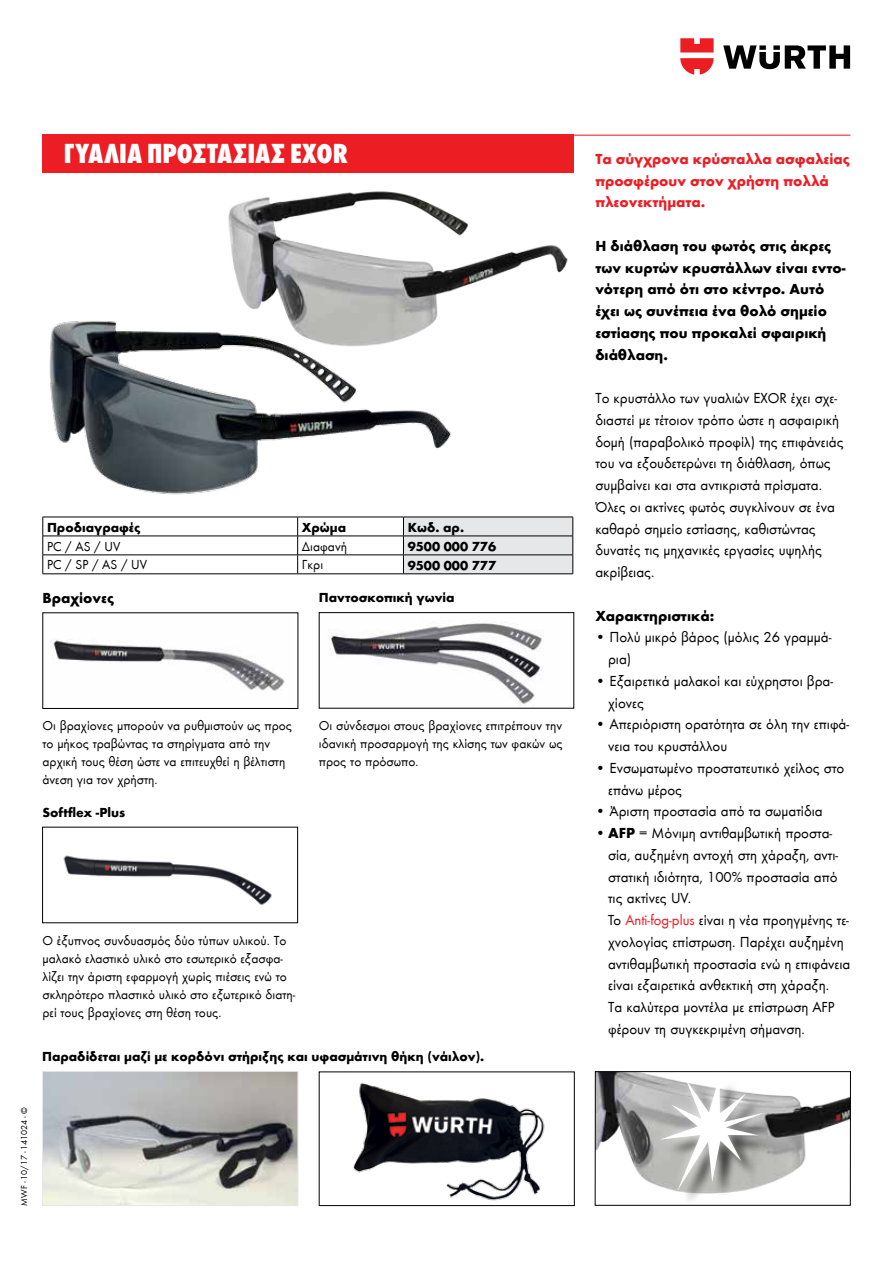
<style>
.page{position:relative;width:893px;height:1263px;background:#fff}
.page>*{position:absolute;margin:0;border:0;box-sizing:border-box;transform-origin:0 0}
.t1{font:800 condensed 28.5px "Wuerth";letter-spacing:.005em;color:#fff}
.t2{font:15px/21.8px "Wuerth";color:#000}
.t3{font:700 15px/21.8px "Wuerth";color:#000}
.t4{font:700 15px/21.8px "Wuerth";color:#ed1d24}
.t5{font:13.5px/18px "Wuerth";color:#000}
.t6{font:700 13.5px "Wuerth";color:#000}
.t7{font:9px "Wuerth";color:#000}
.s1{font-weight:700}
.s2{color:#ed1d24}
</style>
<div class="page">
<hr style="left:43px;top:135px;width:807px;height:1px;background:#ed1d24">
<div style="left:43px;top:135px;width:531px;height:38px;background:#ed1d24"></div>
<img style="left:228px;top:191px;width:340px;height:101px">
<img style="left:49px;top:292px;width:403px;height:203px">
<hr style="left:43px;top:517px;width:255px;height:1px;background:#000">
<hr style="left:298px;top:517px;width:105px;height:1px;background:#000">
<hr style="left:43px;top:536px;width:255px;height:1px;background:#000">
<hr style="left:298px;top:536px;width:105px;height:1px;background:#000">
<hr style="left:43px;top:555px;width:255px;height:1px;background:#000">
<svg style="left:43px;top:517px;width:1px;height:56px"></svg>
<hr style="left:298px;top:555px;width:105px;height:1px;background:#000">
<svg style="left:297px;top:517px;width:1px;height:56px"></svg>
<svg style="left:403px;top:517px;width:171px;height:57px;background:#d9dadb"></svg>
<hr style="left:43px;top:573px;width:255px;height:1px;background:#000">
<hr style="left:298px;top:573px;width:105px;height:1px;background:#000">
<hr style="left:403px;top:573px;width:170px;height:1px;background:#000">
<img style="left:52px;top:639px;width:233px;height:52px">
<div style="left:43px;top:612px;width:255px;height:97px;border:1px solid #000"></div>
<img style="left:63px;top:855px;width:209px;height:50px">
<img style="left:328px;top:622px;width:216px;height:83px">
<div style="left:319px;top:612px;width:255px;height:96px;border:1px solid #000"></div>
<img style="left:353px;top:1082px;width:192px;height:119px">
<div style="left:319px;top:1071px;width:256px;height:135px;border:1px solid #000"></div>
<svg style="left:723px;top:45px;width:127px;height:24px"></svg>
<svg style="left:680px;top:38px;width:34px;height:37px"></svg>
<img style="left:597px;top:1073px;width:252px;height:111px">
<div style="left:595px;top:1071px;width:256px;height:134px;border:1px solid #000"></div>
<div style="left:664px;top:1081px;width:118px;height:126px;background:#000;opacity:.75"></div>
<div style="left:652px;top:1069px;width:120px;height:129px;background:#fff;opacity:.75"></div>
<svg style="left:659px;top:1076px;width:106px;height:115px"></svg>
<img style="left:44px;top:1073px;width:252px;height:131px">
<div style="left:42px;top:1071px;width:256px;height:135px;border:1px solid #e6e7e8"></div>
<h1 class="t1" style="left:64px;top:134px;width:286px">ΓΥΑΛΙΑ ΠΡΟΣΤΑΣΙΑΣ EXOR</h1>
<p class="t4" style="left:595px;top:147px;width:256px">Τα σύγχρονα κρύσταλλα ασφαλείας προσφέρουν στον χρήστη πολλά πλεονεκτήματα.</p>
<p class="t3" style="left:595px;top:234px;width:252px">Η διάθλαση του φωτός στις άκρες των κυρτών κρυστάλλων είναι εντο&shy;νότερη από ότι στο κέντρο. Αυτό έχει ως συνέπεια ένα θολό σημείο εστίασης που προκαλεί σφαιρική διάθλαση.</p>
<p class="t2" style="left:595px;top:386px;width:250px">Το κρυστάλλο των γυαλιών EXOR έχει σχε&shy;διαστεί με τέτοιον τρόπο ώστε η ασφαιρική δομή (παραβολικό προφίλ) της επιφάνειάς του να εξουδετερώνει τη διάθλαση, όπως συμβαίνει και στα αντικριστά πρίσματα.<br>Όλες οι ακτίνες φωτός συγκλίνουν σε ένα καθαρό σημείο εστίασης, καθιστώντας δυνατές τις μηχανικές εργασίες υψηλής ακρίβειας.</p>
<p class="t3" style="left:595px;top:603px;width:120px">Xαρακτηριστικά:</p>
<p class="t2" style="left:608px;top:626px;width:225px;text-indent:-13px">• Πολύ μικρό βάρος (μόλις 26 γραμμά&shy;ρια)</p>
<p class="t2" style="left:608px;top:669px;width:227px;text-indent:-13px">• Εξαιρετικά μαλακοί και εύχρηστοι βρα&shy;χίονες</p>
<p class="t2" style="left:608px;top:713px;width:243px;text-indent:-13px">• Απεριόριστη ορατότητα σε όλη την επιφά&shy;νεια του κρυστάλλου</p>
<p class="t2" style="left:608px;top:756px;width:238px;text-indent:-13px">• Ενσωματωμένο προστατευτικό χείλος στο επάνω μέρος</p>
<p class="t2" style="left:595px;top:800px;width:229px">• Άριστη προστασία από τα σωματίδια</p>
<p class="t2" style="left:608px;top:821px;width:244px;text-indent:-13px">• <span class="s1">AFP</span> = Μόνιμη αντιθαμβωτική προστα&shy;σία, αυξημένη αντοχή στη χάραξη, αντι&shy;στατική ιδιότητα, 100% προστασία από τις ακτίνες UV.<br>To <span class="s2">Anti-fog-plus</span> είναι η νέα προηγμένης τε&shy;χνολογίας επίστρωση. Παρέχει αυξημένη αντιθαμβωτική προστασία ενώ η επιφάνεια είναι εξαιρετικά ανθεκτική στη χάραξη.<br>Τα καλύτερα μοντέλα με επίστρωση AFP φέρουν τη συγκεκριμένη σήμανση.</p>
<p class="t6" style="left:47px;top:517px;width:95px">Προδιαγραφές</p>
<p class="t6" style="left:302px;top:517px;width:46px">Χρώμα</p>
<p class="t6" style="left:408px;top:517px;width:58px">Κωδ. αρ.</p>
<p class="t5" style="left:47px;top:536px;width:75px">PC / AS / UV</p>
<p class="t5" style="left:302px;top:536px;width:47px">Διαφανή</p>
<p class="t6" style="left:408px;top:536px;width:90px">9500 000 776</p>
<p class="t5" style="left:47px;top:555px;width:102px">PC / SP / AS / UV</p>
<p class="t5" style="left:302px;top:555px;width:23px">Γκρι</p>
<p class="t6" style="left:408px;top:555px;width:90px">9500 000 777</p>
<p class="t3" style="left:43px;top:586px;width:73px">Βραχίονες</p>
<p class="t6" style="left:319px;top:588px;width:137px">Παντοσκοπική γωνία</p>
<p class="t5" style="left:43px;top:716px;width:251px">Οι βραχίονες μπορούν να ρυθμιστούν ως προς το μήκος τραβώντας τα στηρίγματα από την αρχική τους θέση ώστε να επιτευχθεί η βέλτιστη άνεση για τον χρήστη.</p>
<p class="t5" style="left:319px;top:716px;width:245px;text-align:justify">Οι σύνδεσμοι στους βραχίονες επιτρέπουν την ιδανική προσαρμογή της κλίσης των φακών ως προς το πρόσωπο.</p>
<p class="t6" style="left:43px;top:802px;width:84px">Softflex -Plus</p>
<p class="t5" style="left:43px;top:930px;width:254px">Ο έξυπνος συνδυασμός δύο τύπων υλικού. Το μαλακό ελαστικό υλικό στο εσωτερικό εξασφα&shy;λίζει την άριστη εφαρμογή χωρίς πιέσεις ενώ το σκληρότερο πλαστικό υλικό στο εξωτερικό διατη&shy;ρεί τους βραχίονες στη θέση τους.</p>
<p class="t6" style="left:42px;top:1047px;width:444px">Παραδίδεται μαζί με κορδόνι στήριξης και υφασμάτινη θήκη (νάιλον).</p>
<p class="t7" style="left:18px;top:1205px;width:100px;rotate:-90deg">MWF - 10/17 - 141024 - ©</p>
</div>
